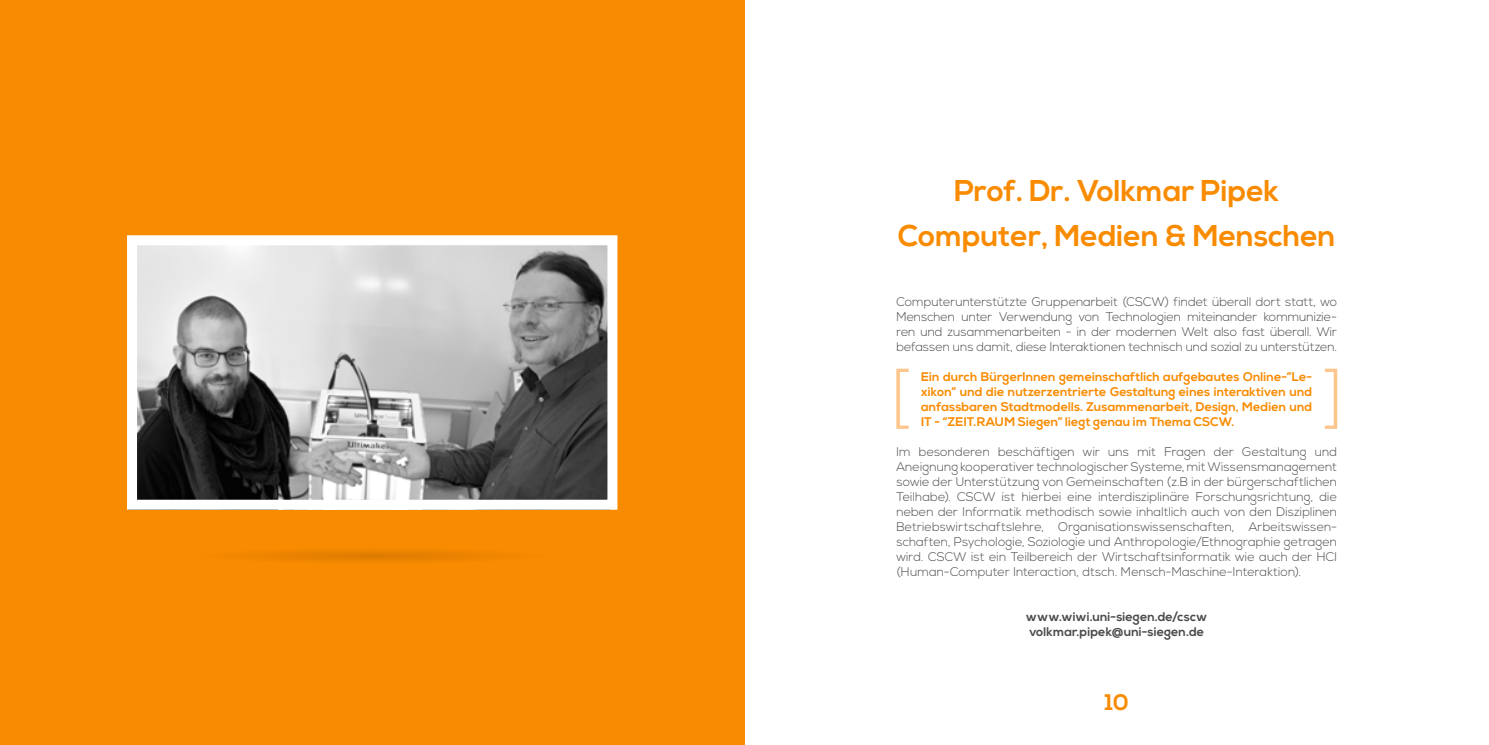
<style>
.page{position:relative;width:1489px;height:745px;background:#fff}
.page>*{position:absolute;margin:0;border:0;box-sizing:border-box;transform-origin:0 0}
.t1{font:300 68.12px "Nexa";color:#fec68d}
.t2{font:700 30px/45px "Nexa";color:#f98b00;text-align:center}
.t3{font:700 22.5px "Nexa";color:#f98b00}
.t4{font:300 12.5px/15px "Nexa";color:#4a4a49;text-align:justify}
.t5{font:700 12.5px/15px "Nexa";letter-spacing:.01em;color:#f98b00;text-align:justify}
.t6{font:700 12.5px/15px "Nexa";letter-spacing:.005em;color:#4a4a49}
</style>
<div class="page">
<div style="left:0;top:0;width:744px;height:744px;background:#f98b00"></div>
<img style="left:138px;top:246px;width:468px;height:252px">
<div style="left:127px;top:235px;width:490px;height:274px;border:10px solid #fff"></div>
<svg style="left:257px;top:550px;width:232px;height:11px"></svg>
<h2 class="t2" style="left:897px;top:169px;width:439px">Prof. Dr. Volkmar Pipek<br>Computer, Medien &amp; Menschen</h2>
<p class="t4" style="left:896px;top:294px;width:442px">Computerunterstützte Gruppenarbeit (CSCW) findet überall dort statt, wo Menschen unter Verwendung von Technologien miteinander kommunizie&shy;ren und zusammenarbeiten - in der modernen Welt also fast überall. Wir befassen uns damit, diese Interaktionen technisch und sozial zu unterstützen.</p>
<p class="t5" style="left:921px;top:369px;width:392px">Ein durch BürgerInnen gemeinschaftlich aufgebautes Online-”Le&shy;xikon” und die nutzerzentrierte Gestaltung eines interaktiven und anfassbaren Stadtmodells. Zusammenarbeit, Design, Medien und IT - “ZEIT.RAUM Siegen” liegt genau im Thema CSCW.</p>
<p class="t4" style="left:896px;top:444px;width:442px">Im besonderen beschäftigen wir uns mit Fragen der Gestaltung und Aneignung kooperativer technologischer Systeme, mit Wissensmanagement sowie der Unterstützung von Gemeinschaften (z.B in der bürgerschaftlichen Teilhabe). CSCW ist hierbei eine interdisziplinäre Forschungsrichtung, die neben der Informatik methodisch sowie inhaltlich auch von den Disziplinen Betriebswirtschaftslehre, Organisationswissenschaften, Arbeitswissen&shy;schaften, Psychologie, Soziologie und Anthropologie/Ethnographie getragen wird. CSCW ist ein Teilbereich der Wirtschaftsinformatik wie auch der HCI (Human-Computer Interaction, dtsch. Mensch-Maschine-Interaktion).</p>
<h1 class="t1" style="left:891px;top:358px;width:20px">[</h1>
<h1 class="t1" style="left:1323px;top:358px;width:22px">]</h1>
<p class="t6" style="left:1025px;top:609px;width:183px">www.wiwi.uni-siegen.de/cscw volkmar.pipek@uni-siegen.de</p>
<h3 class="t3" style="left:1104px;top:688px;width:25px">10</h3>
</div>
